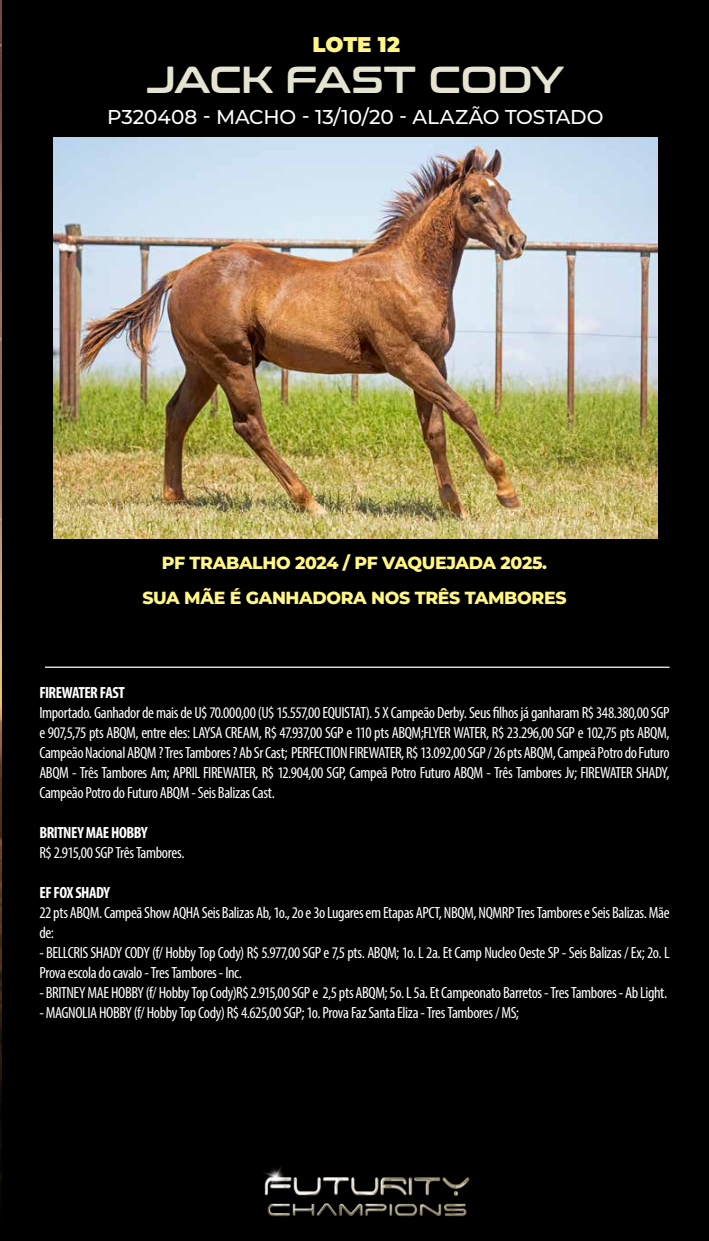
<style>
.page{position:relative;width:709px;height:1241px;background:#fff}
.page>*{position:absolute;margin:0;border:0;box-sizing:border-box;transform-origin:0 0}
.t1{font:37.5px "Conthrax Sb";color:#e6e4d1}
.t2{font:900 21.38px "Montserrat";letter-spacing:-.005em;color:#fff685}
.t3{font:500 20px "Montserrat";letter-spacing:-.005em;color:#fff}
.t4{font:800 17.5px/35px "Montserrat";letter-spacing:-.02em;color:#fff685;text-align:center}
.t5{font:condensed 16.25px/20px "Myriad Pro";letter-spacing:-.025em;color:#fff}
.t6{font:700 condensed 16.25px "Myriad Pro";letter-spacing:-.03em;color:#fff}
</style>
<div class="page">
<div style="left:1px;top:0;width:708px;height:1240px;background:#000"></div>
<img style="left:0;top:0;width:2px;height:827px">
<hr style="left:0;top:827px;width:2px;height:413px;background:#000">
<img style="left:53px;top:138px;width:604px;height:400px">
<hr style="left:45px;top:666px;width:624px;height:1px;background:#fff">
<img style="left:267px;top:1177px;width:203px;height:40px">
<img style="left:263px;top:1166px;width:32px;height:32px">
<h2 class="t2" style="left:312px;top:29px;width:89px">LOTE 12</h2>
<h1 class="t1" style="left:146px;top:51px;width:419px">JACK FAST CODY</h1>
<p class="t3" style="left:107px;top:103px;width:497px">P320408 - MACHO - 13/10/20 - ALAZÃO TOSTADO</p>
<p class="t4" style="left:142px;top:544px;width:425px">PF TRABALHO 2024 / PF VAQUEJADA 2025.<br>SUA MÃE É GANHADORA NOS TRÊS TAMBORES</p>
<p class="t6" style="left:39px;top:682px;width:87px">FIREWATER FAST</p>
<p class="t5" style="left:39px;top:702px;width:631px;text-align:justify">Importado. Ganhador de mais de U$ 70.000,00 (U$ 15.557,00 EQUISTAT). 5 X Campeão Derby. Seus filhos já ganharam R$ 348.380,00 SGP e 907,5,75 pts ABQM, entre eles: LAYSA CREAM, R$ 47.937,00 SGP e 110 pts ABQM;FLYER WATER, R$ 23.296,00 SGP e 102,75 pts ABQM, Campeão Nacional ABQM ? Tres Tambores ? Ab Sr Cast; PERFECTION FIREWATER, R$ 13.092,00 SGP / 26 pts ABQM, Campeã Potro do Futuro ABQM - Três Tambores Am; APRIL FIREWATER, R$ 12.904,00 SGP, Campeã Potro Futuro ABQM - Três Tambores Jv; FIREWATER SHADY, Campeão Potro do Futuro ABQM - Seis Balizas Cast.</p>
<p class="t6" style="left:39px;top:822px;width:110px">BRITNEY MAE HOBBY</p>
<p class="t5" style="left:39px;top:842px;width:147px">R$ 2.915,00 SGP Três Tambores.</p>
<p class="t6" style="left:39px;top:882px;width:72px">EF FOX SHADY</p>
<p class="t5" style="left:39px;top:902px;width:631px">22 pts ABQM. Campeã Show AQHA Seis Balizas Ab, 1o., 2o e 3o Lugares em Etapas APCT, NBQM, NQMRP Tres Tambores e Seis Balizas. Mãe de:</p>
<p class="t5" style="left:39px;top:942px;width:631px">- BELLCRIS SHADY CODY (f/ Hobby Top Cody) R$ 5.977,00 SGP e 7,5 pts. ABQM; 1o. L 2a. Et Camp Nucleo Oeste SP - Seis Balizas / Ex; 2o. L<br>Prova escola do cavalo - Tres Tambores - Inc.</p>
<p class="t5" style="left:39px;top:982px;width:629px">- BRITNEY MAE HOBBY (f/ Hobby Top Cody)R$ 2.915,00 SGP e 2,5 pts ABQM; 5o. L 5a. Et Campeonato Barretos - Tres Tambores - Ab Light.</p>
<p class="t5" style="left:39px;top:1002px;width:481px">- MAGNOLIA HOBBY (f/ Hobby Top Cody) R$ 4.625,00 SGP; 1o. Prova Faz Santa Eliza - Tres Tambores / MS;</p>
</div>
